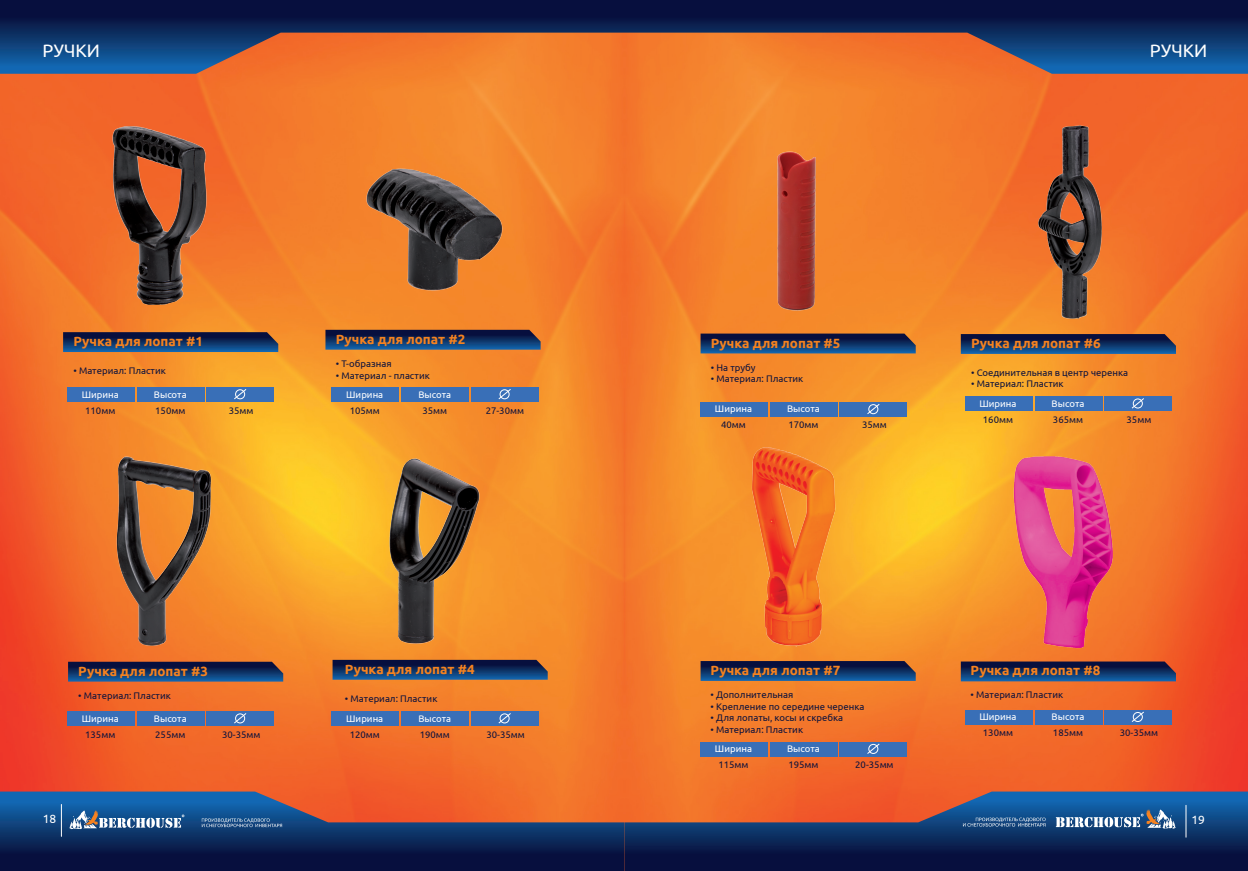
<style>
.page{position:relative;width:1248px;height:871px;background:#fff}
.page>*{position:absolute;margin:0;border:0;box-sizing:border-box;transform-origin:0 0}
.Заголовок_раздела{font:18px "Ubuntu";color:#fff}
.Цифра_табдицы{font:700 13.4px "Ubuntu";color:#f58220}
.t1{font:12px "Ubuntu";color:#fff}
.Цифра_табдицы-2{font:9.6px "Ubuntu";color:#10143d}
.Цифра_табдицы-3{font:9.6px "Ubuntu";color:#fff}
</style>
<div class="page">
<img style="left:0;top:74px;width:1247px;height:717px">
<svg style="left:624px;top:791px;width:623px;height:79px;background:#403955"></svg>
<hr style="left:1185px;top:805px;width:1px;height:31px;background:#fff">
<svg style="left:1055px;top:809px;width:120px;height:18px"></svg>
<svg style="left:962px;top:817px;width:83px;height:9px"></svg>
<svg style="left:0;top:791px;width:624px;height:79px;background:#403956"></svg>
<hr style="left:61px;top:804px;width:1px;height:32px;background:#fff">
<svg style="left:69px;top:810px;width:115px;height:18px"></svg>
<svg style="left:202px;top:818px;width:80px;height:8px"></svg>
<svg style="left:624px;top:0;width:623px;height:74px;background:#5b434b"></svg>
<img style="left:725px;top:140px;width:143px;height:190px">
<img style="left:711px;top:437px;width:174px;height:223px">
<img style="left:985px;top:437px;width:151px;height:224px">
<img style="left:991px;top:119px;width:157px;height:209px">
<svg style="left:700px;top:333px;width:215px;height:20px;background:#163463"></svg>
<svg style="left:700px;top:660px;width:215px;height:20px;background:#1b3560"></svg>
<svg style="left:960px;top:334px;width:215px;height:20px;background:#136"></svg>
<svg style="left:960px;top:661px;width:215px;height:20px;background:#163363"></svg>
<svg style="left:0;top:0;width:624px;height:74px;background:#5b434b"></svg>
<img style="left:67px;top:119px;width:185px;height:213px">
<img style="left:80px;top:448px;width:163px;height:211px">
<img style="left:357px;top:127px;width:157px;height:203px">
<img style="left:352px;top:447px;width:164px;height:212px">
<svg style="left:63px;top:332px;width:215px;height:20px;background:#136"></svg>
<svg style="left:68px;top:661px;width:215px;height:20px;background:#183362"></svg>
<svg style="left:325px;top:330px;width:215px;height:19px;background:#0f3165"></svg>
<svg style="left:332px;top:659px;width:215px;height:20px;background:#193561"></svg>
<div style="left:67px;top:387px;width:68px;height:15px;background:#396fb7"></div>
<div style="left:700px;top:402px;width:67px;height:15px;background:#396fb7"></div>
<div style="left:67px;top:711px;width:68px;height:15px;background:#396fb7"></div>
<div style="left:700px;top:741px;width:67px;height:15px;background:#396fb7"></div>
<div style="left:332px;top:387px;width:67px;height:15px;background:#396fb7"></div>
<div style="left:964px;top:396px;width:68px;height:15px;background:#396fb7"></div>
<div style="left:332px;top:711px;width:67px;height:15px;background:#396fb7"></div>
<div style="left:964px;top:709px;width:68px;height:15px;background:#396fb7"></div>
<div style="left:137px;top:387px;width:67px;height:15px;background:#396fb7"></div>
<div style="left:770px;top:402px;width:67px;height:15px;background:#396fb7"></div>
<div style="left:137px;top:711px;width:67px;height:15px;background:#396fb7"></div>
<div style="left:770px;top:741px;width:67px;height:15px;background:#396fb7"></div>
<div style="left:402px;top:387px;width:67px;height:15px;background:#396fb7"></div>
<div style="left:1034px;top:396px;width:68px;height:15px;background:#396fb7"></div>
<div style="left:402px;top:711px;width:67px;height:15px;background:#396fb7"></div>
<div style="left:1034px;top:709px;width:68px;height:15px;background:#396fb7"></div>
<div style="left:206px;top:387px;width:68px;height:15px;background:#396fb7"></div>
<div style="left:839px;top:402px;width:68px;height:15px;background:#396fb7"></div>
<div style="left:206px;top:711px;width:68px;height:15px;background:#396fb7"></div>
<div style="left:839px;top:741px;width:68px;height:15px;background:#396fb7"></div>
<div style="left:471px;top:387px;width:67px;height:15px;background:#396fb7"></div>
<div style="left:1104px;top:396px;width:67px;height:15px;background:#396fb7"></div>
<div style="left:471px;top:711px;width:67px;height:15px;background:#396fb7"></div>
<div style="left:1104px;top:709px;width:67px;height:15px;background:#396fb7"></div>
<svg style="left:234px;top:389px;width:13px;height:11px"></svg>
<svg style="left:867px;top:404px;width:13px;height:11px"></svg>
<svg style="left:234px;top:713px;width:13px;height:11px"></svg>
<svg style="left:867px;top:743px;width:13px;height:11px"></svg>
<svg style="left:498px;top:389px;width:13px;height:11px"></svg>
<svg style="left:1131px;top:398px;width:13px;height:11px"></svg>
<svg style="left:498px;top:713px;width:13px;height:11px"></svg>
<svg style="left:1131px;top:711px;width:13px;height:11px"></svg>
<p class="Заголовок_раздела" style="left:43px;top:40px;width:59px">РУЧКИ</p>
<p class="Заголовок_раздела" style="left:1149px;top:40px;width:59px">РУЧКИ</p>
<p class="Цифра_табдицы" style="left:73px;top:333px;width:131px">Ручка для лопат #1</p>
<p class="Цифра_табдицы-2" style="left:73px;top:364px;width:94px">• Материал: Пластик</p>
<p class="Цифра_табдицы" style="left:336px;top:331px;width:131px">Ручка для лопат #2</p>
<p class="Цифра_табдицы-2" style="left:336px;top:358px;width:57px">• Т-образная</p>
<p class="Цифра_табдицы-2" style="left:336px;top:369px;width:96px">• Материал - пластик</p>
<p class="Цифра_табдицы" style="left:710px;top:335px;width:131px">Ручка для лопат #5</p>
<p class="Цифра_табдицы-2" style="left:710px;top:361px;width:46px">• На трубу</p>
<p class="Цифра_табдицы-2" style="left:710px;top:373px;width:94px">• Материал: Пластик</p>
<p class="Цифра_табдицы-3" style="left:154px;top:388px;width:34px">Высота</p>
<p class="Цифра_табдицы-2" style="left:155px;top:404px;width:32px">150мм</p>
<p class="Цифра_табдицы-3" style="left:787px;top:403px;width:34px">Высота</p>
<p class="Цифра_табдицы-2" style="left:788px;top:419px;width:32px">170мм</p>
<p class="Цифра_табдицы-3" style="left:418px;top:388px;width:34px">Высота</p>
<p class="Цифра_табдицы-2" style="left:422px;top:404px;width:26px">35мм</p>
<p class="Цифра_табдицы-3" style="left:82px;top:388px;width:38px">Ширина</p>
<p class="Цифра_табдицы-2" style="left:85px;top:404px;width:32px">110мм</p>
<p class="Цифра_табдицы-3" style="left:715px;top:403px;width:38px">Ширина</p>
<p class="Цифра_табдицы-2" style="left:721px;top:419px;width:26px">40мм</p>
<p class="Цифра_табдицы-3" style="left:346px;top:388px;width:38px">Ширина</p>
<p class="Цифра_табдицы-2" style="left:349px;top:404px;width:32px">105мм</p>
<p class="Цифра_табдицы-2" style="left:229px;top:404px;width:26px">35мм</p>
<p class="Цифра_табдицы-2" style="left:485px;top:404px;width:40px">27-30мм</p>
<p class="Цифра_табдицы-2" style="left:862px;top:419px;width:26px">35мм</p>
<p class="Цифра_табдицы" style="left:970px;top:335px;width:131px">Ручка для лопат #6</p>
<p class="Цифра_табдицы-2" style="left:970px;top:366px;width:159px">• Соединительная в центр черенка</p>
<p class="Цифра_табдицы-2" style="left:970px;top:378px;width:94px">• Материал: Пластик</p>
<p class="Цифра_табдицы-3" style="left:979px;top:397px;width:38px">Ширина</p>
<p class="Цифра_табдицы-2" style="left:982px;top:413px;width:32px">160мм</p>
<p class="Цифра_табдицы-3" style="left:1051px;top:397px;width:34px">Высота</p>
<p class="Цифра_табдицы-2" style="left:1052px;top:413px;width:32px">365мм</p>
<p class="Цифра_табдицы-2" style="left:1126px;top:413px;width:26px">35мм</p>
<p class="Цифра_табдицы" style="left:78px;top:663px;width:131px">Ручка для лопат #3</p>
<p class="Цифра_табдицы-2" style="left:78px;top:689px;width:94px">• Материал: Пластик</p>
<p class="Цифра_табдицы-3" style="left:82px;top:712px;width:38px">Ширина</p>
<p class="Цифра_табдицы-2" style="left:85px;top:728px;width:32px">135мм</p>
<p class="Цифра_табдицы-3" style="left:154px;top:712px;width:34px">Высота</p>
<p class="Цифра_табдицы-2" style="left:155px;top:728px;width:32px">255мм</p>
<p class="Цифра_табдицы-2" style="left:222px;top:728px;width:40px">30-35мм</p>
<p class="Цифра_табдицы" style="left:345px;top:661px;width:131px">Ручка для лопат #4</p>
<p class="Цифра_табдицы-2" style="left:345px;top:692px;width:94px">• Материал: Пластик</p>
<p class="Цифра_табдицы-3" style="left:346px;top:712px;width:38px">Ширина</p>
<p class="Цифра_табдицы-2" style="left:349px;top:728px;width:32px">120мм</p>
<p class="Цифра_табдицы-3" style="left:418px;top:712px;width:34px">Высота</p>
<p class="Цифра_табдицы-2" style="left:419px;top:728px;width:32px">190мм</p>
<p class="Цифра_табдицы" style="left:970px;top:662px;width:131px">Ручка для лопат #8</p>
<p class="Цифра_табдицы-2" style="left:970px;top:688px;width:94px">• Материал: Пластик</p>
<p class="Цифра_табдицы" style="left:710px;top:662px;width:131px">Ручка для лопат #7</p>
<p class="Цифра_табдицы-2" style="left:710px;top:688px;width:84px">• Дополнительная</p>
<p class="Цифра_табдицы-2" style="left:710px;top:700px;width:155px">• Крепление по середине черенка</p>
<p class="Цифра_табдицы-2" style="left:710px;top:711px;width:134px">• Для лопаты, косы и скребка</p>
<p class="Цифра_табдицы-2" style="left:710px;top:723px;width:94px">• Материал: Пластик</p>
<p class="Цифра_табдицы-3" style="left:1051px;top:710px;width:34px">Высота</p>
<p class="Цифра_табдицы-2" style="left:1052px;top:726px;width:32px">185мм</p>
<p class="Цифра_табдицы-3" style="left:979px;top:710px;width:38px">Ширина</p>
<p class="Цифра_табдицы-2" style="left:982px;top:726px;width:32px">130мм</p>
<p class="Цифра_табдицы-2" style="left:486px;top:728px;width:40px">30-35мм</p>
<p class="Цифра_табдицы-2" style="left:1119px;top:726px;width:40px">30-35мм</p>
<p class="Цифра_табдицы-3" style="left:715px;top:742px;width:38px">Ширина</p>
<p class="Цифра_табдицы-2" style="left:718px;top:758px;width:32px">115мм</p>
<p class="Цифра_табдицы-3" style="left:787px;top:742px;width:34px">Высота</p>
<p class="Цифра_табдицы-2" style="left:788px;top:758px;width:32px">195мм</p>
<p class="Цифра_табдицы-2" style="left:855px;top:758px;width:40px">20-35мм</p>
<p class="t1" style="left:43px;top:811px;width:15px">18</p>
<p class="t1" style="left:1191px;top:812px;width:15px">19</p>
</div>
